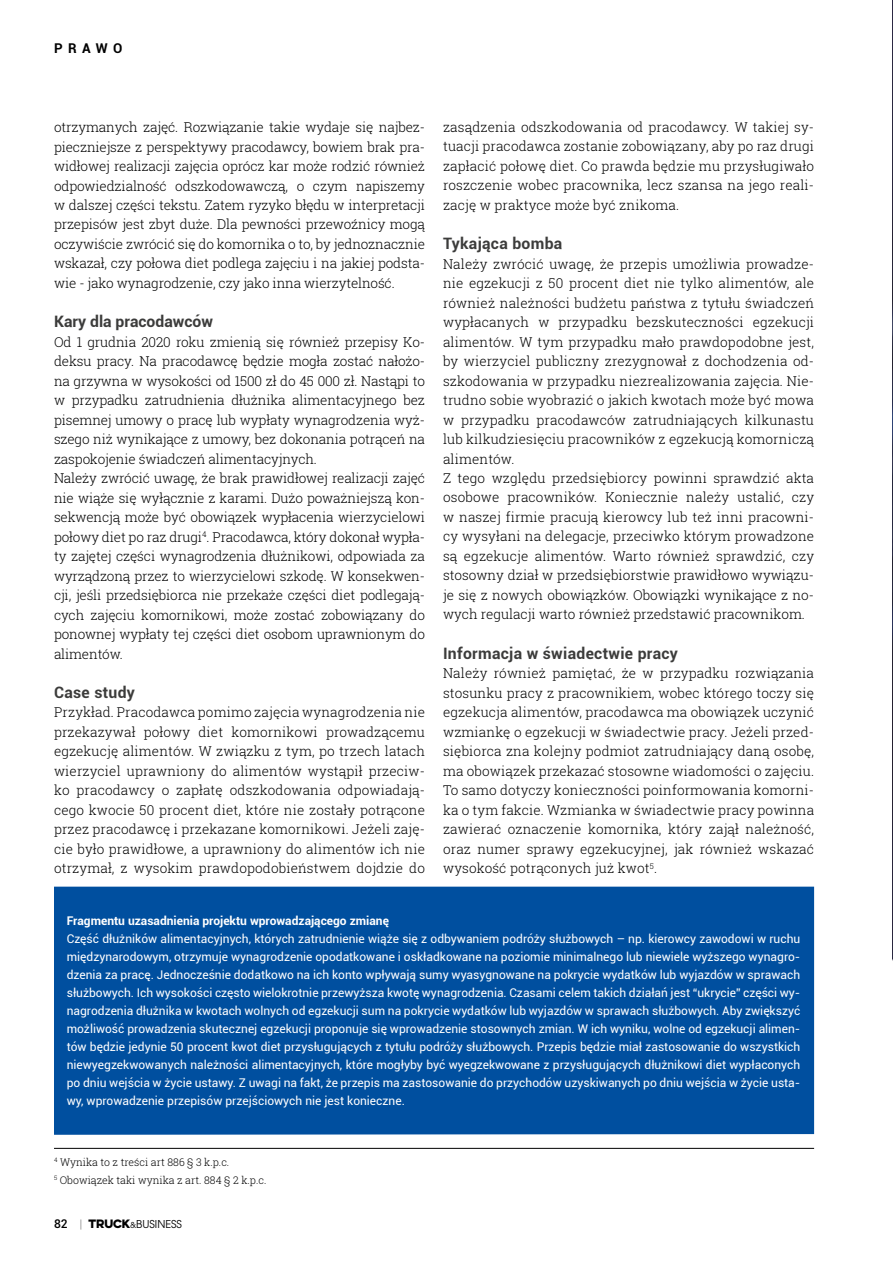
<style>
.page{position:relative;width:893px;height:1263px;background:#fff}
.page>*{position:absolute;margin:0;border:0;box-sizing:border-box;transform-origin:0 0}
.t1{font:700 15.75px "Roboto";letter-spacing:.02em;color:#3c3c3b}
.t2{font:700 15.75px "Roboto";color:#3c3c3b}
.t3{font:300 13.5px/19.5px "Roboto Slab";color:#000;text-align:justify}
.t4{font:700 13.5px "Roboto";letter-spacing:.4em;color:#000}
.t5{font:12px/18px "Roboto";color:#fff;text-align:justify}
.t6{font:700 12px "Roboto";color:#fff}
.t7{font:10.8px "Avant Gar Got Itc LOT Boo";color:#000}
.t8{font:300 10.5px/18px "Roboto Slab";color:#000}
.s1{font-family:"Roboto";font-weight:500;font-size:12px}
.s2{font-family:"Roboto";font-weight:100;font-size:12px}
.s3{font-family:"Lulo Clean W01 One";font-weight:700}
.s4{font-size:8.1px}
</style>
<div class="page">
<div style="left:54px;top:887px;width:760px;height:248px;background:#004f9f"></div>
<hr style="left:54px;top:1148px;width:760px;height:1px;background:#000">
<img style="left:892px;top:0;width:1px;height:961px">
<p class="t4" style="left:54px;top:38px;width:70px">PRAWO</p>
<p class="t3" style="left:54px;top:117px;width:373px">otrzymanych zajęć. Rozwiązanie takie wydaje się najbez&shy;pieczniejsze z perspektywy pracodawcy, bowiem brak pra&shy;widłowej realizacji zajęcia oprócz kar może rodzić również odpowiedzialność odszkodowawczą, o czym napiszemy w dalszej części tekstu. Zatem ryzyko błędu w interpretacji przepisów jest zbyt duże. Dla pewności przewoźnicy mogą oczywiście zwrócić się do komornika o to, by jednoznacznie wskazał, czy połowa diet podlega zajęciu i na jakiej podsta&shy;wie - jako wynagrodzenie, czy jako inna wierzytelność.</p>
<p class="t2" style="left:54px;top:310px;width:161px">Kary dla pracodawców</p>
<p class="t3" style="left:54px;top:332px;width:373px;text-align:left">Od 1 grudnia 2020 roku zmienią się również przepisy Ko&shy;deksu pracy. Na pracodawcę będzie mogła zostać nałożo&shy;na grzywna w wysokości od 1500 zł do 45 000 zł. Nastąpi to w przypadku zatrudnienia dłużnika alimentacyjnego bez pisemnej umowy o pracę lub wypłaty wynagrodzenia wyż&shy;szego niż wynikające z umowy, bez dokonania potrąceń na zaspokojenie świadczeń alimentacyjnych.<br>Należy zwrócić uwagę, że brak prawidłowej realizacji zajęć nie wiąże się wyłącznie z karami. Dużo poważniejszą kon&shy;sekwencją może być obowiązek wypłacenia wierzycielowi połowy diet po raz drugi<sup>4</sup>. Pracodawca, który dokonał wypła&shy;ty zajętej części wynagrodzenia dłużnikowi, odpowiada za wyrządzoną przez to wierzycielowi szkodę. W konsekwen&shy;cji, jeśli przedsiębiorca nie przekaże części diet podlegają&shy;cych zajęciu komornikowi, może zostać zobowiązany do ponownej wypłaty tej części diet osobom uprawnionym do alimentów.</p>
<p class="t1" style="left:54px;top:681px;width:83px">Case study</p>
<p class="t3" style="left:54px;top:702px;width:373px">Przykład. Pracodawca pomimo zajęcia wynagrodzenia nie przekazywał połowy diet komornikowi prowadzącemu egzekucję alimentów. W związku z tym, po trzech latach wierzyciel uprawniony do alimentów wystąpił przeciw&shy;ko pracodawcy o zapłatę odszkodowania odpowiadają&shy;cego kwocie 50 procent diet, które nie zostały potrącone przez pracodawcę i przekazane komornikowi. Jeżeli zaję&shy;cie było prawidłowe, a uprawniony do alimentów ich nie otrzymał, z wysokim prawdopodobieństwem dojdzie do</p>
<p class="t3" style="left:443px;top:117px;width:373px">zasądzenia odszkodowania od pracodawcy. W takiej sy&shy;tuacji pracodawca zostanie zobowiązany, aby po raz drugi zapłacić połowę diet. Co prawda będzie mu przysługiwało roszczenie wobec pracownika, lecz szansa na jego reali&shy;zację w praktyce może być znikoma.</p>
<p class="t1" style="left:443px;top:232px;width:121px">Tykająca bomba</p>
<p class="t3" style="left:443px;top:254px;width:373px;text-align:left">Należy zwrócić uwagę, że przepis umożliwia prowadze&shy;nie egzekucji z 50 procent diet nie tylko alimentów, ale również należności budżetu państwa z tytułu świadczeń wypłacanych w przypadku bezskuteczności egzekucji alimentów. W tym przypadku mało prawdopodobne jest, by wierzyciel publiczny zrezygnował z dochodzenia od&shy;szkodowania w przypadku niezrealizowania zajęcia. Nie&shy;trudno sobie wyobrazić o jakich kwotach może być mowa w przypadku pracodawców zatrudniających kilkunastu lub kilkudziesięciu pracowników z egzekucją komorniczą alimentów.<br>Z tego względu przedsiębiorcy powinni sprawdzić akta osobowe pracowników. Koniecznie należy ustalić, czy w naszej firmie pracują kierowcy lub też inni pracowni&shy;cy wysyłani na delegacje, przeciwko którym prowadzone są egzekucje alimentów. Warto również sprawdzić, czy stosowny dział w przedsiębiorstwie prawidłowo wywiązu&shy;je się z nowych obowiązków. Obowiązki wynikające z no&shy;wych regulacji warto również przedstawić pracownikom.</p>
<p class="t1" style="left:443px;top:642px;width:236px">Informacja w świadectwie pracy</p>
<p class="t3" style="left:443px;top:663px;width:373px">Należy również pamiętać, że w przypadku rozwiązania stosunku pracy z pracownikiem, wobec którego toczy się egzekucja alimentów, pracodawca ma obowiązek uczynić wzmiankę o egzekucji w świadectwie pracy. Jeżeli przed&shy;siębiorca zna kolejny podmiot zatrudniający daną osobę, ma obowiązek przekazać stosowne wiadomości o zajęciu.<br>To samo dotyczy konieczności poinformowania komorni&shy;ka o tym fakcie. Wzmianka w świadectwie pracy powinna zawierać oznaczenie komornika, który zajął należność, oraz numer sprawy egzekucyjnej, jak również wskazać wysokość potrąconych już kwot<sup>5</sup>.</p>
<p class="t6" style="left:67px;top:912px;width:324px">Fragmentu uzasadnienia projektu wprowadzającego zmianę</p>
<p class="t5" style="left:67px;top:929px;width:735px">Część dłużników alimentacyjnych, których zatrudnienie wiąże się z odbywaniem podróży służbowych – np. kierowcy zawodowi w ruchu międzynarodowym, otrzymuje wynagrodzenie opodatkowane i oskładkowane na poziomie minimalnego lub niewiele wyższego wynagro&shy;dzenia za pracę. Jednocześnie dodatkowo na ich konto wpływają sumy wyasygnowane na pokrycie wydatków lub wyjazdów w sprawach służbowych. Ich wysokości często wielokrotnie przewyższa kwotę wynagrodzenia. Czasami celem takich działań jest “ukrycie” części wy&shy;nagrodzenia dłużnika w kwotach wolnych od egzekucji sum na pokrycie wydatków lub wyjazdów w sprawach służbowych. Aby zwiększyć możliwość prowadzenia skutecznej egzekucji proponuje się wprowadzenie stosownych zmian. W ich wyniku, wolne od egzekucji alimen&shy;tów będzie jedynie 50 procent kwot diet przysługujących z tytułu podróży służbowych. Przepis będzie miał zastosowanie do wszystkich niewyegzekwowanych należności alimentacyjnych, które mogłyby być wyegzekwowane z przysługujących dłużnikowi diet wypłaconych po dniu wejścia w życie ustawy. Z uwagi na fakt, że przepis ma zastosowanie do przychodów uzyskiwanych po dniu wejścia w życie usta&shy;wy, wprowadzenie przepisów przejściowych nie jest konieczne.</p>
<p class="t8" style="left:54px;top:1152px;width:214px"><sup>4</sup> Wynika to z treści art 886 § 3 k.p.c.<br><sup>5</sup> Obowiązek taki wynika z art. 884 § 2 k.p.c.</p>
<p class="t7" style="left:54px;top:1217px;width:129px"><span class="s1">82</span> <span class="s2">|</span> <span class="s3">TRUCK</span><span class="s4">&amp;</span>BUSINESS</p>
</div>
